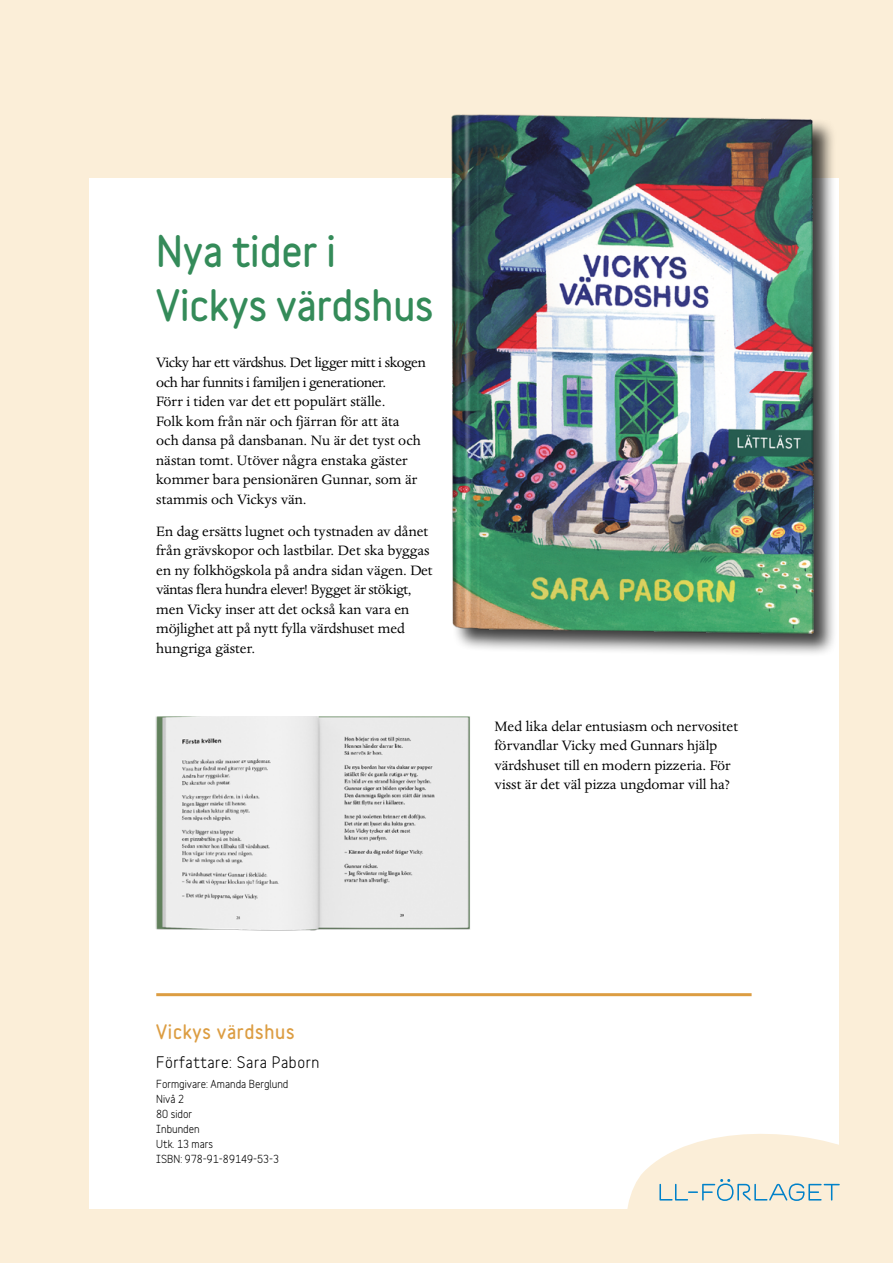
<style>
.page{position:relative;width:893px;height:1263px;background:#fbeed8}
.page>*{position:absolute;margin:0;border:0;box-sizing:border-box;transform-origin:0 0}
.Rubriker_H1{font:900 39px/54px "Variable";color:#348b59}
.Titel_rubrik_H2{font:900 18px "Variable";letter-spacing:.04em;color:#dc9d42}
.Brödtext_om_bok{font:15.75px/19.5px "Dante MT Std";color:#000}
.Författarnnamn{font:700 15px "Variable";letter-spacing:.04em;color:#000}
.Info_bok_liten_text{font:700 10.5px/15px "Variable";color:#000}
</style>
<div class="page">
<div style="left:89px;top:179px;width:750px;height:1030px;background:#fff"></div>
<img style="left:155px;top:717px;width:315px;height:214px">
<hr style="left:156px;top:993px;width:596px;height:3px;background:#dc9d42">
<svg style="left:627px;top:1134px;width:213px;height:75px"></svg>
<img style="left:434px;top:114px;width:405px;height:540px">
<h1 class="Rubriker_H1" style="left:156px;top:224px;width:279px">Nya tider i<br>Vickys värdshus</h1>
<p class="Brödtext_om_bok" style="left:156px;top:353px;width:271px">Vicky har ett värdshus. Det ligger mitt i skogen och har funnits i familjen i generationer.<br>Förr i tiden var det ett populärt ställe.<br>Folk kom från när och fjärran för att äta och dansa på dansbanan. Nu är det tyst och nästan tomt. Utöver några enstaka gäster kommer bara pensionären Gunnar, som är stammis och Vickys vän.</p>
<p class="Brödtext_om_bok" style="left:156px;top:522px;width:278px">En dag ersätts lugnet och tystnaden av dånet från grävskopor och lastbilar. Det ska byggas en ny folkhögskola på andra sidan vägen. Det väntas flera hundra elever! Bygget är stökigt, men Vicky inser att det också kan vara en möjlighet att på nytt fylla värdshuset med hungriga gäster.</p>
<p class="Brödtext_om_bok" style="left:494px;top:717px;width:245px">Med lika delar entusiasm och nervositet förvandlar Vicky med Gunnars hjälp värdshuset till en modern pizzeria. För visst är det väl pizza ungdomar vill ha?</p>
<h2 class="Titel_rubrik_H2" style="left:156px;top:1017px;width:140px">Vickys värdshus</h2>
<p class="Författarnnamn" style="left:156px;top:1050px;width:165px">Författare: Sara Paborn</p>
<p class="Info_bok_liten_text" style="left:156px;top:1075px;width:134px">Formgivare: Amanda Berglund<br>Nivå 2</p>
<p class="Info_bok_liten_text" style="left:156px;top:1105px;width:37px">80 sidor</p>
<p class="Info_bok_liten_text" style="left:156px;top:1120px;width:45px">Inbunden</p>
<p class="Info_bok_liten_text" style="left:156px;top:1135px;width:58px">Utk. 13 mars</p>
<p class="Info_bok_liten_text" style="left:156px;top:1150px;width:125px">ISBN: 978-91-89149-53-3</p>
</div>
